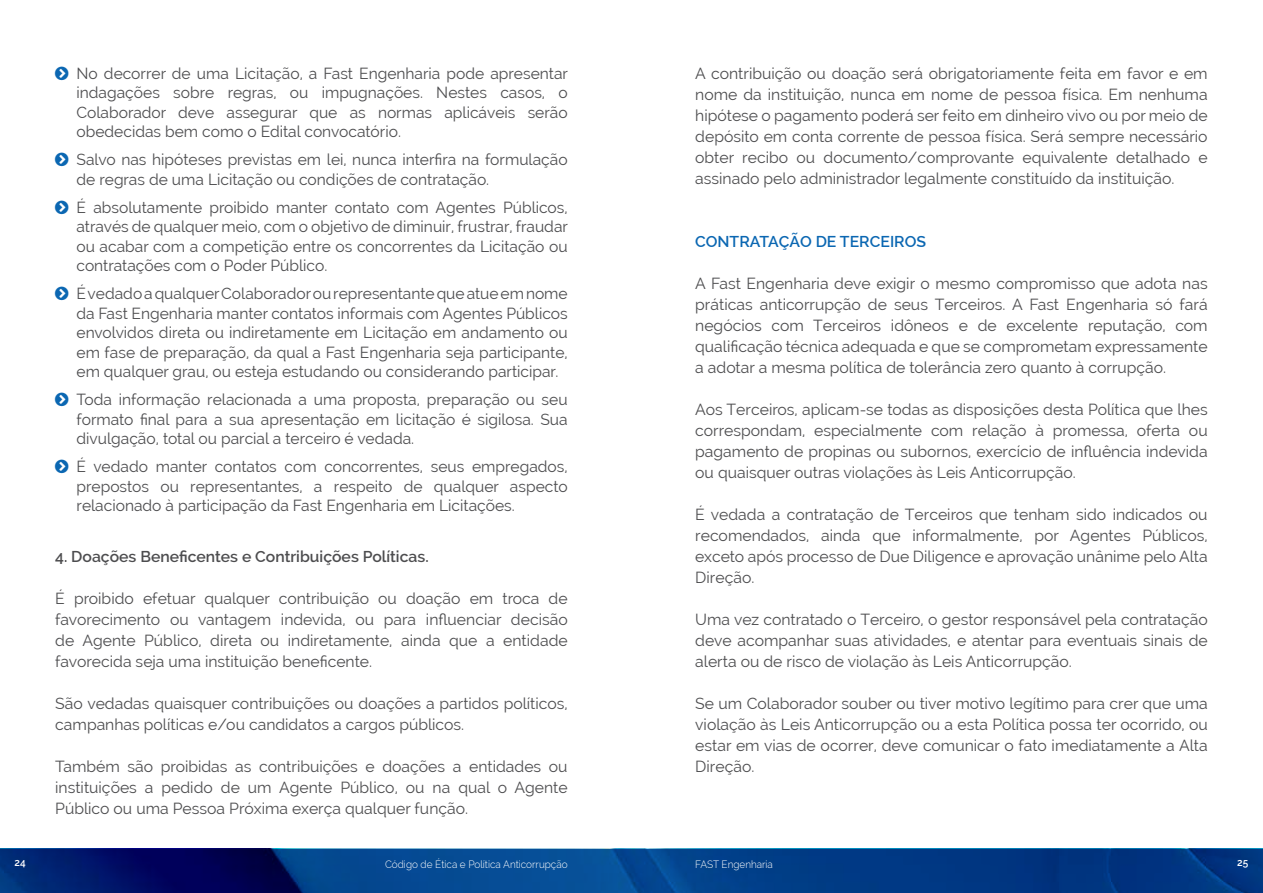
<style>
.page{position:relative;width:1263px;height:893px;background:#fff}
.page>*{position:absolute;margin:0;border:0;box-sizing:border-box;transform-origin:0 0}
.t1{font:15.75px/21px "Raleway";color:#4d4d4f;text-align:justify}
.t2{font:600 15.75px "Raleway";color:#4d4d4f}
.t3{font:600 15.75px "Raleway";color:#0b67b2}
.t4{font:300 10.5px "Raleway";color:#fff;scale:.95 1}
.t5{font:600 10.5px "Raleway";color:#fff;scale:.95 1}
</style>
<div class="page">
<svg style="left:0;top:849px;width:1263px;height:44px;background:#01347f"></svg>
<p class="t1" style="left:77px;top:63px;width:493px;line-height:19.5px">No decorrer de uma Licitação, a Fast Engenharia pode apresentar indagações sobre regras, ou impugnações. Nestes casos, o Colaborador deve assegurar que as normas aplicáveis serão obedecidas bem como o Edital convocatório.</p>
<p class="t1" style="left:77px;top:150px;width:493px;line-height:19.5px">Salvo nas hipóteses previstas em lei, nunca interfira na formulação de regras de uma Licitação ou condições de contratação.</p>
<p class="t1" style="left:77px;top:197px;width:493px;line-height:19.5px">É absolutamente proibido manter contato com Agentes Públicos, através de qualquer meio, com o objetivo de diminuir, frustrar, fraudar ou acabar com a competição entre os concorrentes da Licitação ou contratações com o Poder Público.</p>
<p class="t1" style="left:77px;top:284px;width:493px;line-height:19.5px">É vedado a qualquer Colaborador ou representante que atue em nome da Fast Engenharia manter contatos informais com Agentes Públicos envolvidos direta ou indiretamente em Licitação em andamento ou em fase de preparação, da qual a Fast Engenharia seja participante, em qualquer grau, ou esteja estudando ou considerando participar.</p>
<p class="t1" style="left:77px;top:390px;width:493px;line-height:19.5px">Toda informação relacionada a uma proposta, preparação ou seu formato final para a sua apresentação em licitação é sigilosa. Sua divulgação, total ou parcial a terceiro é vedada.</p>
<p class="t1" style="left:77px;top:457px;width:493px;line-height:19.5px">É vedado manter contatos com concorrentes, seus empregados, prepostos ou representantes, a respeito de qualquer aspecto relacionado à participação da Fast Engenharia em Licitações.</p>
<p class="t2" style="left:55px;top:547px;width:375px">4. Doações Beneficentes e Contribuições Políticas.</p>
<p class="t1" style="left:55px;top:588px;width:514px">É proibido efetuar qualquer contribuição ou doação em troca de favorecimento ou vantagem indevida, ou para influenciar decisão de Agente Público, direta ou indiretamente, ainda que a entidade favorecida seja uma instituição beneficente.</p>
<p class="t1" style="left:55px;top:693px;width:514px">São vedadas quaisquer contribuições ou doações a partidos políticos, campanhas políticas e/ou candidatos a cargos públicos.</p>
<p class="t1" style="left:55px;top:756px;width:514px">Também são proibidas as contribuições e doações a entidades ou instituições a pedido de um Agente Público, ou na qual o Agente Público ou uma Pessoa Próxima exerça qualquer função.</p>
<p class="t1" style="left:695px;top:62px;width:514px">A contribuição ou doação será obrigatoriamente feita em favor e em nome da instituição, nunca em nome de pessoa física. Em nenhuma hipótese o pagamento poderá ser feito em dinheiro vivo ou por meio de depósito em conta corrente de pessoa física. Será sempre necessário obter recibo ou documento/comprovante equivalente detalhado e assinado pelo administrador legalmente constituído da instituição.</p>
<p class="t3" style="left:695px;top:232px;width:232px">CONTRATAÇÃO DE TERCEIROS</p>
<p class="t1" style="left:695px;top:272px;width:514px">A Fast Engenharia deve exigir o mesmo compromisso que adota nas práticas anticorrupção de seus Terceiros. A Fast Engenharia só fará negócios com Terceiros idôneos e de excelente reputação, com qualificação técnica adequada e que se comprometam expressamente a adotar a mesma política de tolerância zero quanto à corrupção.</p>
<p class="t1" style="left:695px;top:398px;width:514px">Aos Terceiros, aplicam-se todas as disposições desta Política que lhes correspondam, especialmente com relação à promessa, oferta ou pagamento de propinas ou subornos, exercício de influência indevida ou quaisquer outras violações às Leis Anticorrupção.</p>
<p class="t1" style="left:695px;top:503px;width:514px">É vedada a contratação de Terceiros que tenham sido indicados ou recomendados, ainda que informalmente, por Agentes Públicos, exceto após processo de Due Diligence e aprovação unânime pelo Alta Direção.</p>
<p class="t1" style="left:695px;top:608px;width:514px">Uma vez contratado o Terceiro, o gestor responsável pela contratação deve acompanhar suas atividades, e atentar para eventuais sinais de alerta ou de risco de violação às Leis Anticorrupção.</p>
<p class="t1" style="left:695px;top:692px;width:514px">Se um Colaborador souber ou tiver motivo legítimo para crer que uma violação às Leis Anticorrupção ou a esta Política possa ter ocorrido, ou estar em vias de ocorrer, deve comunicar o fato imediatamente a Alta Direção.</p>
<p class="t5" style="left:15px;top:857px;width:13px">24</p>
<p class="t4" style="left:385px;top:858px;width:194px">Código de Ética e Política Anticorrupção</p>
<p class="t4" style="left:695px;top:858px;width:83px">FAST Engenharia</p>
<p class="t5" style="left:1237px;top:857px;width:13px">25</p>
</div>
